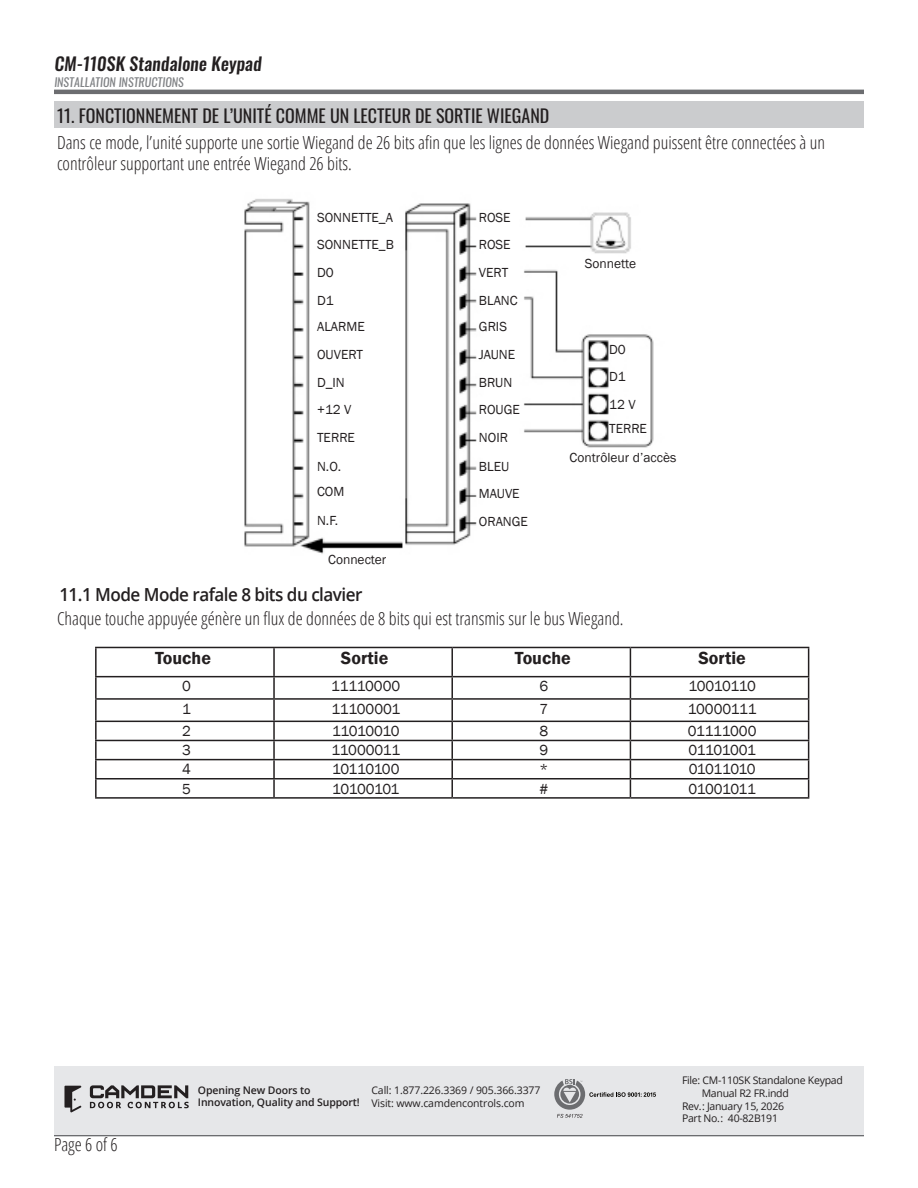
<style>
.page{position:relative;width:918px;height:1188px;background:#fff}
.page>*{position:absolute;margin:0;border:0;box-sizing:border-box;transform-origin:0 0}
._2018_-_Body_Text{font:300 condensed 18px/21.6px "Open Sans";color:#231f20}
.Heading_1{font:18px "Oswald";color:#231f20}
.Body_Highlight{font:600 18px "Open Sans";letter-spacing:-.03em;color:#231f20;scale:.95 1}
.Header__Odd{font:500 18px "Oswald";color:#231f20}
.n-subhaeding_l_c{font:600 18px "Franklin Gothic";color:#231f20}
.n-subhaeding_l_c-2{font:15px "Franklin Gothic";letter-spacing:-.03em;color:#231f20}
.n-subhaeding_l_c-3{font:13.5px "Franklin Gothic";color:#231f20}
.Sub_Header__Odd{font:12px "Oswald";color:#808285}
._2018_-_Part_Number{font:10.5px/12.6px "Open Sans";letter-spacing:-.025em;color:#231f20}
._2018_-_Footer_Phone___and_Website{font:10.5px "Open Sans";letter-spacing:-.01em;color:#231f20}
._2018_-_Footer_Tag_line{font:600 10.5px/12.6px "Open Sans";letter-spacing:-.01em;color:#231f20}
</style>
<div class="page">
<div style="left:54px;top:102px;width:810px;height:26px;background:#cbccce"></div>
<hr style="left:54px;top:90px;width:810px;height:4px;background:#6c6d70">
<svg style="left:54px;top:1134px;width:810px;height:2px;background:#a9aaac"></svg>
<div style="left:54px;top:1066px;width:810px;height:68px;background:#e6e7e9"></div>
<svg style="left:90px;top:1085px;width:99px;height:23px"></svg>
<svg style="left:64px;top:1086px;width:17px;height:27px"></svg>
<svg style="left:554px;top:1079px;width:102px;height:39px"></svg>
<img style="left:244px;top:199px;width:410px;height:355px">
<hr style="left:95px;top:647px;width:179px;height:1px;background:#231f20">
<hr style="left:95px;top:648px;width:2px;height:28px;background:#231f20">
<hr style="left:274px;top:647px;width:178px;height:1px;background:#231f20">
<hr style="left:273px;top:648px;width:2px;height:28px;background:#231f20">
<hr style="left:452px;top:647px;width:178px;height:1px;background:#231f20">
<hr style="left:451px;top:648px;width:2px;height:28px;background:#231f20">
<hr style="left:630px;top:647px;width:179px;height:1px;background:#231f20">
<hr style="left:95px;top:676px;width:179px;height:1px;background:#231f20">
<hr style="left:95px;top:677px;width:2px;height:21px;background:#231f20">
<hr style="left:274px;top:676px;width:178px;height:1px;background:#231f20">
<hr style="left:273px;top:677px;width:2px;height:21px;background:#231f20">
<hr style="left:452px;top:676px;width:178px;height:1px;background:#231f20">
<hr style="left:451px;top:677px;width:2px;height:21px;background:#231f20">
<hr style="left:630px;top:676px;width:179px;height:1px;background:#231f20">
<hr style="left:95px;top:698px;width:179px;height:2px;background:#231f20">
<hr style="left:95px;top:700px;width:2px;height:21px;background:#231f20">
<hr style="left:274px;top:698px;width:178px;height:2px;background:#231f20">
<hr style="left:273px;top:700px;width:2px;height:21px;background:#231f20">
<hr style="left:452px;top:698px;width:178px;height:2px;background:#231f20">
<hr style="left:451px;top:700px;width:2px;height:21px;background:#231f20">
<hr style="left:630px;top:698px;width:179px;height:2px;background:#231f20">
<hr style="left:95px;top:721px;width:179px;height:1px;background:#231f20">
<hr style="left:274px;top:721px;width:178px;height:1px;background:#231f20">
<hr style="left:452px;top:721px;width:178px;height:1px;background:#231f20">
<hr style="left:630px;top:721px;width:179px;height:1px;background:#231f20">
<hr style="left:95px;top:740px;width:179px;height:1px;background:#231f20">
<hr style="left:274px;top:740px;width:178px;height:1px;background:#231f20">
<hr style="left:452px;top:740px;width:178px;height:1px;background:#231f20">
<hr style="left:630px;top:740px;width:179px;height:1px;background:#231f20">
<hr style="left:95px;top:759px;width:179px;height:1px;background:#231f20">
<hr style="left:274px;top:759px;width:178px;height:1px;background:#231f20">
<hr style="left:452px;top:759px;width:178px;height:1px;background:#231f20">
<hr style="left:630px;top:759px;width:179px;height:1px;background:#231f20">
<hr style="left:95px;top:778px;width:179px;height:2px;background:#231f20">
<svg style="left:95px;top:722px;width:2px;height:75px"></svg>
<hr style="left:274px;top:778px;width:178px;height:2px;background:#231f20">
<svg style="left:273px;top:722px;width:2px;height:75px"></svg>
<hr style="left:452px;top:778px;width:178px;height:2px;background:#231f20">
<svg style="left:451px;top:722px;width:2px;height:75px"></svg>
<hr style="left:630px;top:778px;width:179px;height:2px;background:#231f20">
<svg style="left:630px;top:648px;width:1px;height:149px"></svg>
<svg style="left:808px;top:648px;width:1px;height:149px"></svg>
<hr style="left:95px;top:797px;width:179px;height:2px;background:#231f20">
<hr style="left:274px;top:797px;width:178px;height:2px;background:#231f20">
<hr style="left:452px;top:797px;width:178px;height:2px;background:#231f20">
<hr style="left:630px;top:797px;width:179px;height:2px;background:#231f20">
<p class="Header__Odd" style="left:54px;top:54px;width:212px">CM-110SK Standalone Keypad</p>
<p class="Sub_Header__Odd" style="left:54px;top:71px;width:133px">INSTALLATION INSTRUCTIONS</p>
<p class="Heading_1" style="left:57px;top:100px;width:494px">11. FONCTIONNEMENT DE L’UNITÉ COMME UN LECTEUR DE SORTIE WIEGAND</p>
<p class="_2018_-_Body_Text" style="left:57px;top:131px;width:770px">Dans ce mode, l’unité supporte une sortie Wiegand de 26 bits afin que les lignes de données Wiegand puissent être connectées à un contrôleur supportant une entrée Wiegand 26 bits.</p>
<p class="n-subhaeding_l_c-3" style="left:317px;top:209px;width:77px">SONNETTE_A</p>
<p class="n-subhaeding_l_c-3" style="left:479px;top:209px;width:33px">ROSE</p>
<p class="n-subhaeding_l_c-3" style="left:317px;top:236px;width:78px">SONNETTE_B</p>
<p class="n-subhaeding_l_c-3" style="left:479px;top:236px;width:33px">ROSE</p>
<p class="n-subhaeding_l_c-3" style="left:317px;top:264px;width:18px">D0</p>
<p class="n-subhaeding_l_c-3" style="left:317px;top:292px;width:18px">D1</p>
<p class="n-subhaeding_l_c-3" style="left:479px;top:264px;width:31px">VERT</p>
<p class="n-subhaeding_l_c-3" style="left:479px;top:292px;width:40px">BLANC</p>
<p class="n-subhaeding_l_c-3" style="left:317px;top:318px;width:49px">ALARME</p>
<p class="n-subhaeding_l_c-3" style="left:479px;top:318px;width:30px">GRIS</p>
<p class="n-subhaeding_l_c-3" style="left:317px;top:346px;width:48px">OUVERT</p>
<p class="n-subhaeding_l_c-3" style="left:479px;top:346px;width:38px">JAUNE</p>
<p class="n-subhaeding_l_c-3" style="left:317px;top:374px;width:29px">D_IN</p>
<p class="n-subhaeding_l_c-3" style="left:479px;top:374px;width:35px">BRUN</p>
<p class="n-subhaeding_l_c-3" style="left:317px;top:401px;width:36px">+12 V</p>
<p class="n-subhaeding_l_c-3" style="left:479px;top:401px;width:42px">ROUGE</p>
<p class="n-subhaeding_l_c-3" style="left:317px;top:430px;width:39px">TERRE</p>
<p class="n-subhaeding_l_c-3" style="left:479px;top:430px;width:31px">NOIR</p>
<p class="n-subhaeding_l_c-3" style="left:317px;top:458px;width:26px">N.O.</p>
<p class="n-subhaeding_l_c-3" style="left:479px;top:458px;width:32px">BLEU</p>
<p class="n-subhaeding_l_c-3" style="left:317px;top:484px;width:29px">COM</p>
<p class="n-subhaeding_l_c-3" style="left:479px;top:485px;width:42px">MAUVE</p>
<p class="n-subhaeding_l_c-3" style="left:317px;top:512px;width:23px">N.F.</p>
<p class="n-subhaeding_l_c-3" style="left:479px;top:513px;width:51px">ORANGE</p>
<p class="n-subhaeding_l_c-3" style="left:328px;top:552px;width:60px">Connecter</p>
<p class="Body_Highlight" style="left:59px;top:582px;width:321px">11.1 Mode Mode rafale 8 bits du clavier</p>
<p class="n-subhaeding_l_c-3" style="left:585px;top:255px;width:53px">Sonnette</p>
<p class="n-subhaeding_l_c-3" style="left:609px;top:341px;width:18px">D0</p>
<p class="n-subhaeding_l_c-3" style="left:609px;top:369px;width:18px">D1</p>
<p class="n-subhaeding_l_c-3" style="left:609px;top:396px;width:28px">12 V</p>
<p class="n-subhaeding_l_c-3" style="left:609px;top:420px;width:39px">TERRE</p>
<p class="n-subhaeding_l_c-3" style="left:570px;top:450px;width:108px">Contrôleur d’accès</p>
<p class="_2018_-_Body_Text" style="left:57px;top:607px;width:568px">Chaque touche appuyée génère un flux de données de 8 bits qui est transmis sur le bus Wiegand.</p>
<p class="n-subhaeding_l_c" style="left:155px;top:647px;width:58px">Touche</p>
<p class="n-subhaeding_l_c" style="left:341px;top:647px;width:49px">Sortie</p>
<p class="n-subhaeding_l_c" style="left:515px;top:647px;width:58px">Touche</p>
<p class="n-subhaeding_l_c" style="left:699px;top:647px;width:49px">Sortie</p>
<p class="n-subhaeding_l_c-2" style="left:182px;top:677px;width:10px">0</p>
<p class="n-subhaeding_l_c-2" style="left:331px;top:677px;width:71px">11110000</p>
<p class="n-subhaeding_l_c-2" style="left:540px;top:677px;width:10px">6</p>
<p class="n-subhaeding_l_c-2" style="left:688px;top:677px;width:69px">10010110</p>
<p class="n-subhaeding_l_c-2" style="left:182px;top:699px;width:10px">1</p>
<p class="n-subhaeding_l_c-2" style="left:331px;top:699px;width:70px">11100001</p>
<p class="n-subhaeding_l_c-2" style="left:540px;top:699px;width:10px">7</p>
<p class="n-subhaeding_l_c-2" style="left:688px;top:699px;width:70px">10000111</p>
<p class="n-subhaeding_l_c-2" style="left:182px;top:722px;width:10px">2</p>
<p class="n-subhaeding_l_c-2" style="left:332px;top:722px;width:69px">11010010</p>
<p class="n-subhaeding_l_c-2" style="left:540px;top:722px;width:10px">8</p>
<p class="n-subhaeding_l_c-2" style="left:688px;top:722px;width:70px">01111000</p>
<p class="n-subhaeding_l_c-2" style="left:182px;top:741px;width:10px">3</p>
<p class="n-subhaeding_l_c-2" style="left:331px;top:741px;width:70px">11000011</p>
<p class="n-subhaeding_l_c-2" style="left:540px;top:741px;width:10px">9</p>
<p class="n-subhaeding_l_c-2" style="left:689px;top:741px;width:69px">01101001</p>
<p class="n-subhaeding_l_c-2" style="left:182px;top:760px;width:10px">4</p>
<p class="n-subhaeding_l_c-2" style="left:332px;top:760px;width:69px">10110100</p>
<p class="n-subhaeding_l_c-2" style="left:540px;top:760px;width:10px">*</p>
<p class="n-subhaeding_l_c-2" style="left:689px;top:760px;width:68px">01011010</p>
<p class="n-subhaeding_l_c-2" style="left:182px;top:779px;width:10px">5</p>
<p class="n-subhaeding_l_c-2" style="left:332px;top:779px;width:69px">10100101</p>
<p class="n-subhaeding_l_c-2" style="left:540px;top:779px;width:10px">#</p>
<p class="n-subhaeding_l_c-2" style="left:689px;top:779px;width:69px">01001011</p>
<p class="_2018_-_Body_Text" style="left:54px;top:1133px;width:65px">Page 6 of 6</p>
<p class="_2018_-_Footer_Tag_line" style="left:198px;top:1083px;width:163px">Opening New Doors to<br>Innovation, Quality and Support!</p>
<p class="_2018_-_Footer_Phone___and_Website" style="left:371px;top:1083px;width:171px">Call: 1.877.226.3369 / 905.366.3377</p>
<p class="_2018_-_Footer_Phone___and_Website" style="left:371px;top:1096px;width:155px">Visit: www.camdencontrols.com</p>
<p class="_2018_-_Part_Number" style="left:682px;top:1074px;width:162px">File: CM-110SK Standalone Keypad</p>
<p class="_2018_-_Part_Number" style="left:682px;top:1087px;width:108px;text-indent:20px">Manual R2 FR.indd<br>Rev.: January 15, 2026<br>Part No.: 40-82B191</p>
</div>
